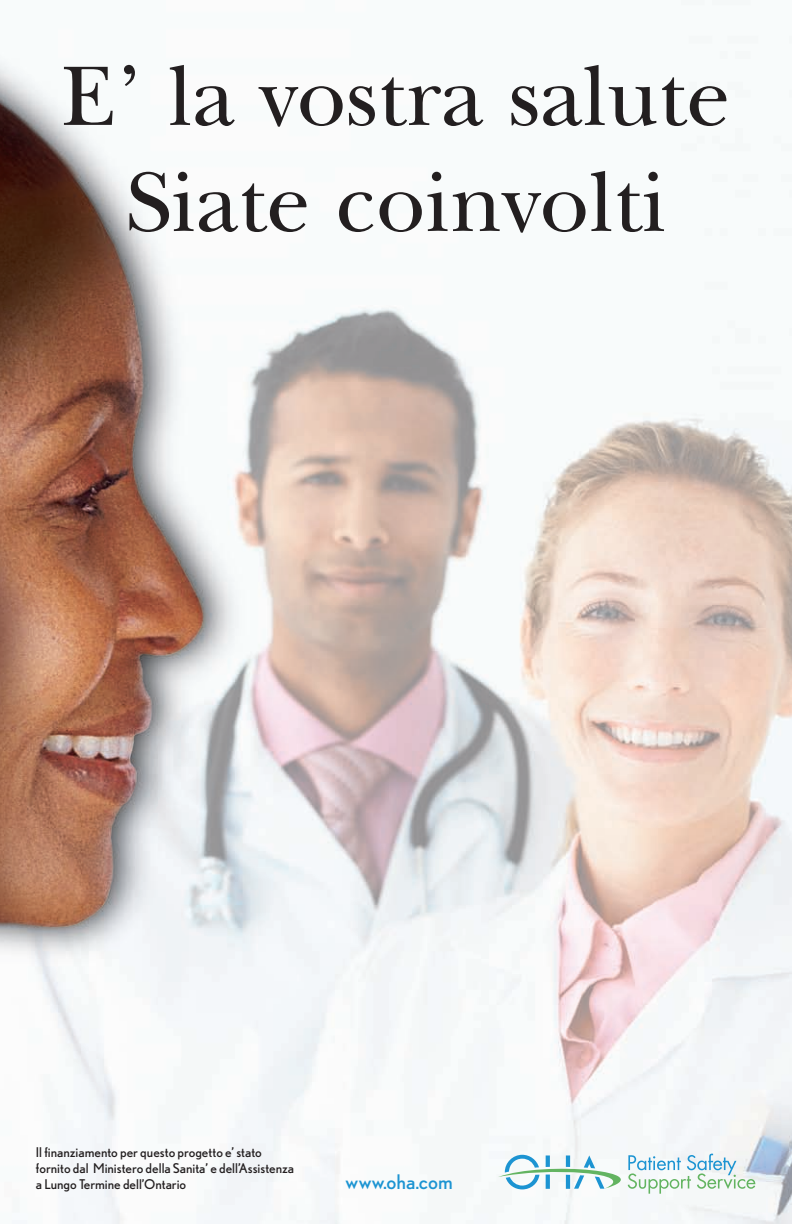
<style>
.page{position:relative;width:792px;height:1224px;background:#fff}
.page>*{position:absolute;margin:0;border:0;box-sizing:border-box;transform-origin:0 0}
.t1{font:88px/106px "New Baskerville LT";color:#231f20;text-align:center}
.t2{font:20.2px "Nobel";color:#1c94d2}
.t3{font:13.4px/16.2px "Nobel";color:#231f20}
</style>
<div class="page">
<img style="left:0;top:60px;width:792px;height:1164px">
<svg style="left:498px;top:1154px;width:257px;height:40px"></svg>
<h1 class="t1" style="left:62px;top:53px;width:670px">E’ la vostra salute<br>Siate coinvolti</h1>
<p class="t3" style="left:36px;top:1144px;width:260px">Il finanziamento per questo progetto e’ stato fornito dal Ministero della Sanita’ e dell’Assistenza a Lungo Termine dell’Ontario</p>
<h2 class="t2" style="left:346px;top:1171px;width:109px">www.oha.com</h2>
</div>
